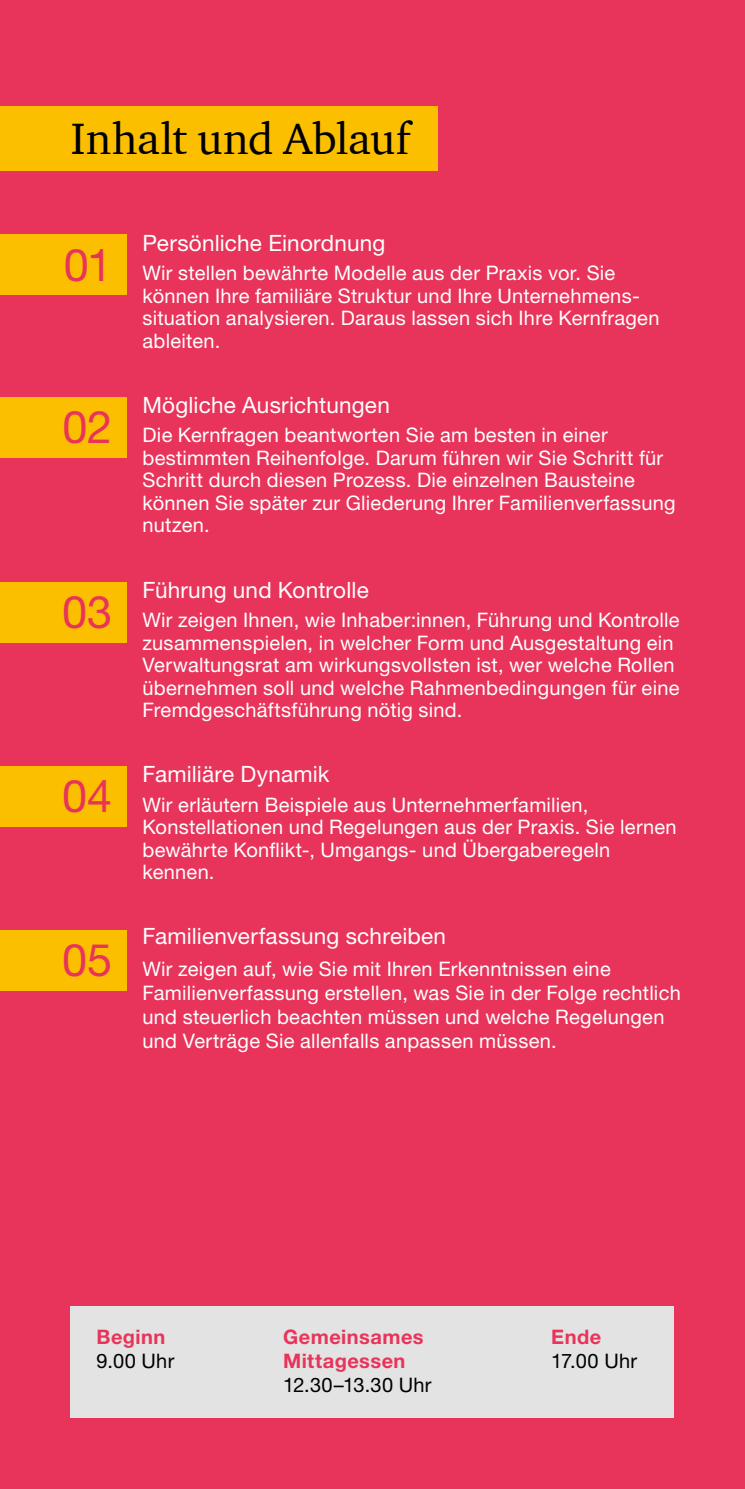
<style>
.page{position:relative;width:745px;height:1489px;background:#fff}
.page>*{position:absolute;margin:0;border:0;box-sizing:border-box;transform-origin:0 0}
.t1{font:45px "ITC Charter Com";color:#000}
.t2{font:45px "Helvetica Neue LT Std";color:#e8345a}
.t3{font:22.5px "Helvetica Neue LT Std";letter-spacing:.01em;color:#fff}
.t4{font:20px/22.5px "Helvetica Neue LT Std";letter-spacing:.015em;color:#fff}
.t5{font:700 20px/24px "Helvetica Neue LT Std";letter-spacing:.025em;color:#e8345a}
.t6{font:20px "Helvetica Neue LT Std";letter-spacing:.015em;color:#000}
</style>
<div class="page">
<div style="left:0;top:0;width:744px;height:1488px;background:#e8345a"></div>
<div style="left:0;top:234px;width:126px;height:61px;background:#fcbf00"></div>
<div style="left:0;top:397px;width:126px;height:61px;background:#fcbf00"></div>
<div style="left:0;top:581px;width:126px;height:61px;background:#fcbf00"></div>
<div style="left:0;top:766px;width:126px;height:60px;background:#fcbf00"></div>
<div style="left:0;top:929px;width:126px;height:61px;background:#fcbf00"></div>
<div style="left:0;top:106px;width:437px;height:65px;background:#fcbf00"></div>
<div style="left:71px;top:1306px;width:602px;height:111px;background:#e3e3e3"></div>
<h1 class="t1" style="left:71px;top:111px;width:340px">Inhalt und Ablauf</h1>
<h1 class="t2" style="left:64px;top:238px;width:50px">01</h1>
<h1 class="t2" style="left:62px;top:400px;width:51px">02</h1>
<h1 class="t2" style="left:62px;top:585px;width:52px">03</h1>
<h1 class="t2" style="left:62px;top:769px;width:51px">04</h1>
<h1 class="t2" style="left:62px;top:933px;width:52px">05</h1>
<p class="t3" style="left:142px;top:229px;width:244px">Persönliche Einordnung</p>
<p class="t4" style="left:142px;top:261px;width:518px">Wir stellen bewährte Modelle aus der Praxis vor. Sie können Ihre familiäre Struktur und Ihre Unternehmens&shy;situation analysieren. Daraus lassen sich Ihre Kernfragen ableiten.</p>
<p class="t3" style="left:142px;top:391px;width:249px">Mögliche Ausrichtungen</p>
<p class="t4" style="left:142px;top:424px;width:534px">Die Kernfragen beantworten Sie am besten in einer bestimmten Reihenfolge. Darum führen wir Sie Schritt für Schritt durch diesen Prozess. Die einzelnen Bausteine können Sie später zur Gliederung Ihrer Familienverfassung nutzen.</p>
<p class="t3" style="left:142px;top:576px;width:228px">Führung und Kontrolle</p>
<p class="t4" style="left:142px;top:608px;width:538px">Wir zeigen Ihnen, wie Inhaber:innen, Führung und Kontrolle zusammenspielen, in welcher Form und Ausgestaltung ein Verwaltungsrat am wirkungsvollsten ist, wer welche Rollen übernehmen soll und welche Rahmenbedingungen für eine Fremdgeschäftsführung nötig sind.</p>
<p class="t3" style="left:142px;top:760px;width:188px">Familiäre Dynamik</p>
<p class="t4" style="left:142px;top:793px;width:535px">Wir erläutern Beispiele aus Unternehmerfamilien, Konstellationen und Regelungen aus der Praxis. Sie lernen bewährte Konflikt-, Umgangs- und Übergaberegeln kennen.</p>
<p class="t3" style="left:142px;top:923px;width:305px">Familienverfassung schreiben</p>
<p class="t4" style="left:142px;top:956px;width:539px;line-height:24px">Wir zeigen auf, wie Sie mit Ihren Erkenntnissen eine Familienverfassung erstellen, was Sie in der Folge rechtlich und steuerlich beachten müssen und welche Regelungen und Verträge Sie allenfalls anpassen müssen.</p>
<p class="t5" style="left:96px;top:1324px;width:70px">Beginn</p>
<p class="t6" style="left:96px;top:1348px;width:79px">9.00 Uhr</p>
<p class="t5" style="left:283px;top:1323px;width:142px">Gemeinsames<br>Mittagessen</p>
<p class="t6" style="left:283px;top:1372px;width:150px">12.30–13.30 Uhr</p>
<p class="t5" style="left:551px;top:1324px;width:52px">Ende</p>
<p class="t6" style="left:551px;top:1348px;width:87px">17.00 Uhr</p>
</div>
